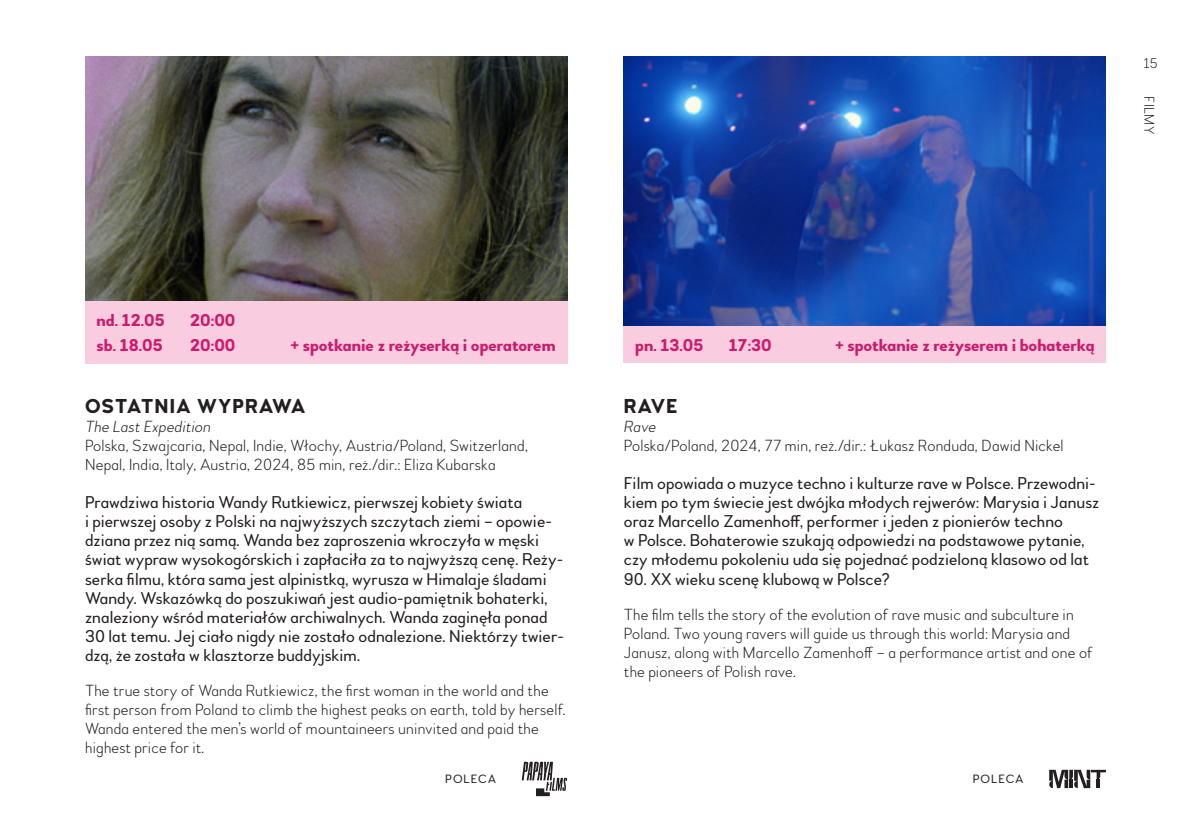
<style>
.page{position:relative;width:1191px;height:840px;background:#fff}
.page>*{position:absolute;margin:0;border:0;box-sizing:border-box;transform-origin:0 0}
.tytuł_filmu_PL{font:700 20px "Woodford Bourne";letter-spacing:.04em;color:#231f20}
.opis_filmu_PL{font:17px/19px "Woodford Bourne";letter-spacing:.005em;color:#231f20}
.lista_konkursow_tytul_PL{font:700 17px "Woodford Bourne";color:#cb1b6f}
.opis_filmu_EN{font:100 16px/19px "Woodford Bourne";letter-spacing:.015em;color:#231f20}
.creditsy{font:100 16px/19px "Woodford Bourne";letter-spacing:.015em;color:#231f20}
.creditsy-2{font:italic 100 16px "Woodford Bourne";letter-spacing:.015em;color:#231f20}
.tytuł_filmu_PL-2{font:italic 100 16px "Woodford Bourne";color:#231f20}
.opis_filmu_PL-2{font:100 14px "Woodford Bourne";letter-spacing:.03em;color:#231f20}
.opis_filmu_EN-2{font:12px "Woodford Bourne";letter-spacing:.08em;color:#231f20}
</style>
<div class="page">
<img style="left:85px;top:57px;width:482px;height:243px">
<img style="left:624px;top:57px;width:482px;height:269px">
<div style="left:624px;top:326px;width:482px;height:37px;background:#f9ccdf"></div>
<svg style="left:1049px;top:769px;width:57px;height:18px"></svg>
<svg style="left:522px;top:761px;width:45px;height:34px"></svg>
<div style="left:85px;top:300px;width:482px;height:63px;background:#f9ccdf"></div>
<p class="opis_filmu_PL-2" style="left:1143px;top:55px;width:16px">15</p>
<p class="opis_filmu_PL-2" style="left:1157px;top:96px;width:39px;rotate:90deg">FILMY</p>
<p class="lista_konkursow_tytul_PL" style="left:96px;top:309px;width:70px">nd. 12.05</p>
<p class="lista_konkursow_tytul_PL" style="left:190px;top:309px;width:47px">20:00</p>
<p class="lista_konkursow_tytul_PL" style="left:96px;top:335px;width:68px">sb. 18.05</p>
<p class="lista_konkursow_tytul_PL" style="left:190px;top:335px;width:47px">20:00</p>
<p class="lista_konkursow_tytul_PL" style="left:290px;top:335px;width:267px">+ spotkanie z reżyserką i operatorem</p>
<p class="tytuł_filmu_PL" style="left:85px;top:394px;width:222px">OSTATNIA WYPRAWA</p>
<p class="creditsy-2" style="left:85px;top:417px;width:127px">The Last Expedition</p>
<p class="creditsy" style="left:85px;top:436px;width:444px">Polska, Szwajcaria, Nepal, Indie, Włochy, Austria/Poland, Switzerland,<br>Nepal, India, Italy, Austria, 2024, 85 min, reż./dir.: Eliza Kubarska</p>
<p class="opis_filmu_PL" style="left:85px;top:493px;width:480px">Prawdziwa historia Wandy Rutkiewicz, pierwszej kobiety świata<br>i pierwszej osoby z Polski na najwyższych szczytach ziemi – opowie&shy;dziana przez nią samą. Wanda bez zaproszenia wkroczyła w męski świat wypraw wysokogórskich i zapłaciła za to najwyższą cenę. Reży&shy;serka filmu, która sama jest alpinistką, wyrusza w Himalaje śladami Wandy. Wskazówką do poszukiwań jest audio-pamiętnik bohaterki, znaleziony wśród materiałów archiwalnych. Wanda zaginęła ponad 30 lat temu. Jej ciało nigdy nie zostało odnalezione. Niektórzy twier&shy;dzą, że została w klasztorze buddyjskim.</p>
<p class="opis_filmu_EN" style="left:85px;top:680px;width:482px">The true story of Wanda Rutkiewicz, the first woman in the world and the first person from Poland to climb the highest peaks on earth, told by herself.<br>Wanda entered the men’s world of mountaineers uninvited and paid the highest price for it.</p>
<p class="lista_konkursow_tytul_PL" style="left:635px;top:334px;width:70px">pn. 13.05</p>
<p class="lista_konkursow_tytul_PL" style="left:729px;top:334px;width:44px">17:30</p>
<p class="lista_konkursow_tytul_PL" style="left:835px;top:334px;width:261px">+ spotkanie z reżyserem i bohaterką</p>
<p class="tytuł_filmu_PL" style="left:624px;top:394px;width:55px">RAVE</p>
<p class="tytuł_filmu_PL-2" style="left:624px;top:417px;width:34px">Rave</p>
<p class="creditsy" style="left:624px;top:436px;width:441px">Polska/Poland, 2024, 77 min, reż./dir.: Łukasz Ronduda, Dawid Nickel</p>
<p class="opis_filmu_PL" style="left:624px;top:474px;width:477px">Film opowiada o muzyce techno i kulturze rave w Polsce. Przewodni&shy;kiem po tym świecie jest dwójka młodych rejwerów: Marysia i Janusz oraz Marcello Zamenhoff, performer i jeden z pionierów techno<br>w Polsce. Bohaterowie szukają odpowiedzi na podstawowe pytanie, czy młodemu pokoleniu uda się pojednać podzieloną klasowo od lat</p>
<p class="opis_filmu_PL" style="left:624px;top:569px;width:267px">90. XX wieku scenę klubową w Polsce?</p>
<p class="opis_filmu_EN" style="left:624px;top:604px;width:470px">The film tells the story of the evolution of rave music and subculture in Poland. Two young ravers will guide us through this world: Marysia and Janusz, along with Marcello Zamenhoff – a performance artist and one of the pioneers of Polish rave.</p>
<p class="opis_filmu_EN-2" style="left:445px;top:771px;width:52px">POLECA</p>
<p class="opis_filmu_EN-2" style="left:972px;top:771px;width:52px">POLECA</p>
</div>
